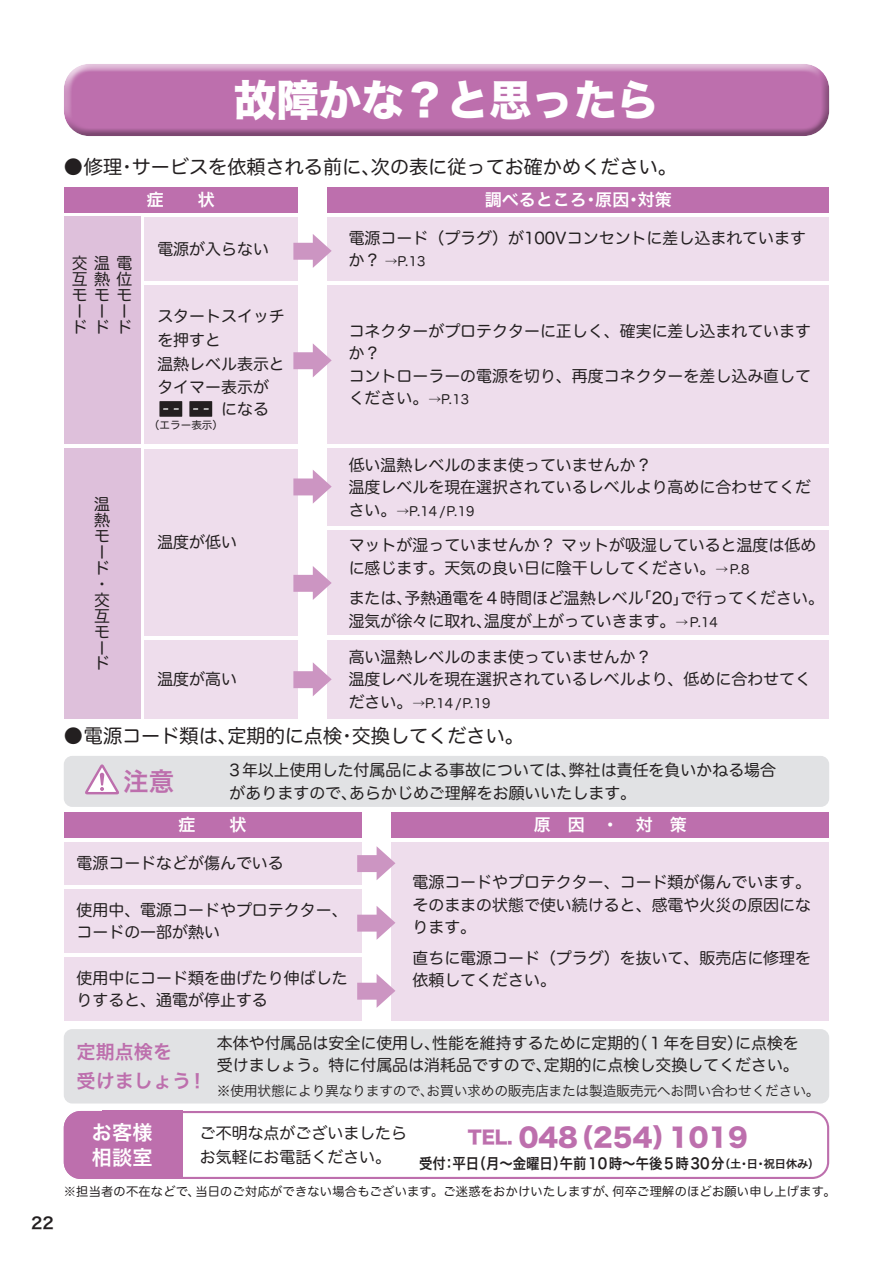
<style>
.page{position:relative;width:893px;height:1263px;background:#fff}
.page>*{position:absolute;margin:0;border:0;box-sizing:border-box;transform-origin:0 0}
.t1{font:42.45px "Hira Kaku Std W8";color:#fff}
.t2{font:25.5px "Hira Kaku Std W8";color:#bd6fad}
.t3{font:25.5px "Hira Kaku Pro W6";color:#bd6fad}
.t4{font:20.25px/24.5px "Hira Kaku Pro W6";color:#fff}
.t5{font:19.2px "Hira Maru Pro W4";color:#231f20}
.t6{font:19.2px/28.7px "Hira Kaku Pro W6";color:#bd6fad}
.t7{font:16.95px "Hira Kaku Pro W6";color:#fff}
.t8{font:15.9px/15.9px "Hira Maru Pro W4";color:#231f20}
.t9{font:15.9px "Hira Kaku Pro W6";color:#231f20}
.t10{font:14.85px "Hira Kaku Pro W6";color:#231f20;scale:.9 1}
.t11{font:13.8px "Hira Kaku Pro W3";letter-spacing:-.02em;color:#231f20}
.t12{font:12.75px "Hira Maru Pro W4";color:#231f20}
.t13{font:12.15px "Hira Maru Pro W4";letter-spacing:.02em;color:#231f20}
.t14{font:10.65px "Hira Maru Pro W4";color:#231f20}
.s1{font-size:15.9px}
.s2{font-size:12.75px}
.s3{font-size:18px}
.s4{font-size:11.1px}
</style>
<div class="page">
<div style="left:63px;top:64px;width:768px;height:59px;background:#fff;opacity:.8"></div>
<div style="left:63px;top:71px;width:768px;height:67px;background:#231f20;opacity:.4"></div>
<div style="left:391px;top:812px;width:438px;height:26px;background:#bd6fad"></div>
<div style="left:391px;top:842px;width:438px;height:178px;background:#eeddec"></div>
<div style="left:64px;top:812px;width:297px;height:26px;background:#bd6fad"></div>
<div style="left:64px;top:842px;width:297px;height:42px;background:#eeddec"></div>
<div style="left:64px;top:889px;width:297px;height:63px;background:#eeddec"></div>
<div style="left:64px;top:957px;width:297px;height:63px;background:#eeddec"></div>
<svg style="left:357px;top:846px;width:38px;height:34px"></svg>
<svg style="left:357px;top:906px;width:38px;height:34px"></svg>
<svg style="left:357px;top:974px;width:38px;height:34px"></svg>
<div style="left:64px;top:1029px;width:765px;height:74px;background:#e1e2e4;border-radius:9px"></div>
<div style="left:64px;top:1111px;width:76px;height:68px;background:#bd6fad;border-radius:17px"></div>
<div style="left:64px;top:1111px;width:765px;height:68px;border:2px solid #bd6fad;border-radius:16px"></div>
<div style="left:102px;top:1111px;width:81px;height:68px;background:#bd6fad"></div>
<div style="left:64px;top:756px;width:765px;height:51px;background:#e1e2e4;border-radius:9px"></div>
<svg style="left:85px;top:764px;width:34px;height:30px"></svg>
<div style="left:64px;top:187px;width:234px;height:26px;background:#bd6fad"></div>
<div style="left:327px;top:187px;width:502px;height:26px;background:#bd6fad"></div>
<div style="left:327px;top:217px;width:502px;height:64px;background:#eeddec"></div>
<div style="left:145px;top:217px;width:153px;height:64px;background:#eeddec"></div>
<div style="left:327px;top:285px;width:502px;height:159px;background:#eeddec"></div>
<div style="left:64px;top:217px;width:76px;height:227px;background:#dec0db"></div>
<div style="left:145px;top:285px;width:153px;height:159px;background:#eeddec"></div>
<div style="left:159px;top:401px;width:23px;height:16px;background:#231f20"></div>
<svg style="left:163px;top:408px;width:16px;height:2px"></svg>
<div style="left:189px;top:401px;width:23px;height:16px;background:#231f20"></div>
<svg style="left:193px;top:408px;width:16px;height:2px"></svg>
<svg style="left:293px;top:234px;width:39px;height:34px"></svg>
<svg style="left:293px;top:343px;width:39px;height:34px"></svg>
<div style="left:145px;top:449px;width:153px;height:186px;background:#eeddec"></div>
<div style="left:145px;top:640px;width:153px;height:79px;background:#eeddec"></div>
<div style="left:327px;top:449px;width:502px;height:77px;background:#eeddec"></div>
<div style="left:327px;top:640px;width:502px;height:79px;background:#eeddec"></div>
<div style="left:327px;top:530px;width:502px;height:105px;background:#eeddec"></div>
<div style="left:64px;top:449px;width:76px;height:270px;background:#dec0db"></div>
<svg style="left:293px;top:470px;width:39px;height:34px"></svg>
<svg style="left:293px;top:566px;width:39px;height:34px"></svg>
<svg style="left:293px;top:662px;width:39px;height:34px"></svg>
<p class="t9" style="left:31px;top:1208px;width:24px">22</p>
<h1 class="t1" style="left:234px;top:77px;width:427px">故障かな？と思ったら</h1>
<p class="t5" style="left:64px;top:150px;width:615px">●修理・サービスを依頼される前に、次の表に従ってお確かめください。</p>
<p class="t8" style="left:72px;top:254px;width:62px">交<br>互熱位モ<br>ー<br>ド</p>
<p class="t8" style="left:94px;top:246px;width:39px;line-height:32px">温電モ</p>
<p class="t8" style="left:94px;top:302px;width:16px">ード</p>
<p class="t8" style="left:116px;top:286px;width:16px">モード</p>
<p class="t8" style="left:94px;top:495px;width:17px">温熱モード・交互モード</p>
<p class="t7" style="left:147px;top:185px;width:70px">症　　状</p>
<p class="t7" style="left:485px;top:185px;width:189px">調べるところ・原因・対策</p>
<p class="t8" style="left:349px;top:229px;width:459px">電源コード（プラグ）が100Vコンセントに差し込まれています</p>
<p class="t12" style="left:349px;top:250px;width:78px"><span class="s1">か？</span> →P.13</p>
<p class="t8" style="left:157px;top:240px;width:113px">電源が入らない</p>
<p class="t8" style="left:157px;top:303px;width:129px;line-height:23.9px">スタートスイッチを押すと<br>温熱レベル表示と</p>
<p class="t8" style="left:157px;top:378px;width:113px">タイマー表示が</p>
<p class="t14" style="left:149px;top:416px;width:76px">（エラー表示）</p>
<p class="t8" style="left:157px;top:533px;width:81px">温度が低い</p>
<p class="t8" style="left:157px;top:670px;width:81px">温度が高い</p>
<p class="t8" style="left:349px;top:319px;width:464px;line-height:22.4px">コネクターがプロテクターに正しく、確実に差し込まれていますか？<br>コントローラーの電源を切り、再度コネクターを差し込み直してください。<span class="s2">→P.13</span></p>
<p class="t8" style="left:349px;top:453px;width:464px;line-height:22.4px">低い温熱レベルのまま使っていませんか？<br>温度レベルを現在選択されているレベルより高めに合わせてくだ</p>
<p class="t12" style="left:349px;top:500px;width:127px"><span class="s1">さい。</span>→P.14 /P.19</p>
<p class="t8" style="left:349px;top:533px;width:469px;line-height:22.4px">マットが湿っていませんか？マットが吸湿していると温度は低めに感じます。天気の良い日に陰干ししてください。<span class="s2">→P.8</span></p>
<p class="t8" style="left:349px;top:586px;width:477px;line-height:22.4px">または、予熱通電を４時間ほど温熱レベル「20」で行ってください。湿気が徐々に取れ、温度が上がっていきます。<span class="s2">→P.14</span></p>
<p class="t8" style="left:349px;top:645px;width:464px;line-height:22.4px">高い温熱レベルのまま使っていませんか？<br>温度レベルを現在選択されているレベルより、低めに合わせてく</p>
<p class="t12" style="left:349px;top:692px;width:143px"><span class="s1">ださい。</span>→P.14 /P.19</p>
<p class="t5" style="left:64px;top:719px;width:462px">●電源コード類は、定期的に点検・交換してください。</p>
<h2 class="t3" style="left:123px;top:758px;width:53px">注意</h2>
<p class="t8" style="left:230px;top:758px;width:548px;line-height:22.4px">3年以上使用した付属品による事故については、弊社は責任を負いかねる場合がありますので、あらかじめご理解をお願いいたします。</p>
<p class="t7" style="left:179px;top:810px;width:70px">症　　状</p>
<p class="t8" style="left:77px;top:854px;width:209px">電源コードなどが傷んでいる</p>
<p class="t8" style="left:77px;top:897px;width:273px;line-height:22.4px">使用中、電源コードやプロテクター、コードの一部が熱い</p>
<p class="t8" style="left:77px;top:965px;width:273px;line-height:22.4px">使用中にコード類を曲げたり伸ばしたりすると、通電が停止する</p>
<p class="t7" style="left:534px;top:810px;width:155px">原　因　・　対　策</p>
<p class="t8" style="left:412px;top:870px;width:400px;line-height:22.4px;text-align:justify">電源コードやプロテクター、コード類が傷んでいます。そのままの状態で使い続けると、感電や火災の原因になります。</p>
<p class="t8" style="left:412px;top:946px;width:400px;line-height:22.4px">直ちに電源コード（プラグ）を抜いて、販売店に修理を依頼してください。</p>
<p class="t6" style="left:77px;top:1037px;width:132px">定期点検を<br>受けましょう！</p>
<p class="t8" style="left:217px;top:1031px;width:583px;line-height:22.4px">本体や付属品は安全に使用し、性能を維持するために定期的（１年を目安）に点検を受けましょう。特に付属品は消耗品ですので、定期的に点検し交換してください。</p>
<p class="t11" style="left:217px;top:1078px;width:604px">※使用状態により異なりますので、お買い求めの販売店または製造販売元へお問い合わせください。</p>
<p class="t4" style="left:92px;top:1120px;width:62px">お客様相談室</p>
<p class="t8" style="left:200px;top:1120px;width:209px;line-height:23.9px">ご不明な点がございましたらお気軽にお電話ください。</p>
<h2 class="t2" style="left:468px;top:1123px;width:282px"><span class="s3">TEL.</span> 048（254）1019</h2>
<p class="t10" style="left:419px;top:1150px;width:446px">受付：平日（月〜金曜日）午前10時〜午後5時30分<span class="s4">（土・日・祝日休み）</span></p>
<p class="t13" style="left:64px;top:1181px;width:773px">※担当者の不在などで、当日のご対応ができない場合もございます。ご迷惑をおかけいたしますが、何卒ご理解のほどお願い申し上げます。</p>
</div>
